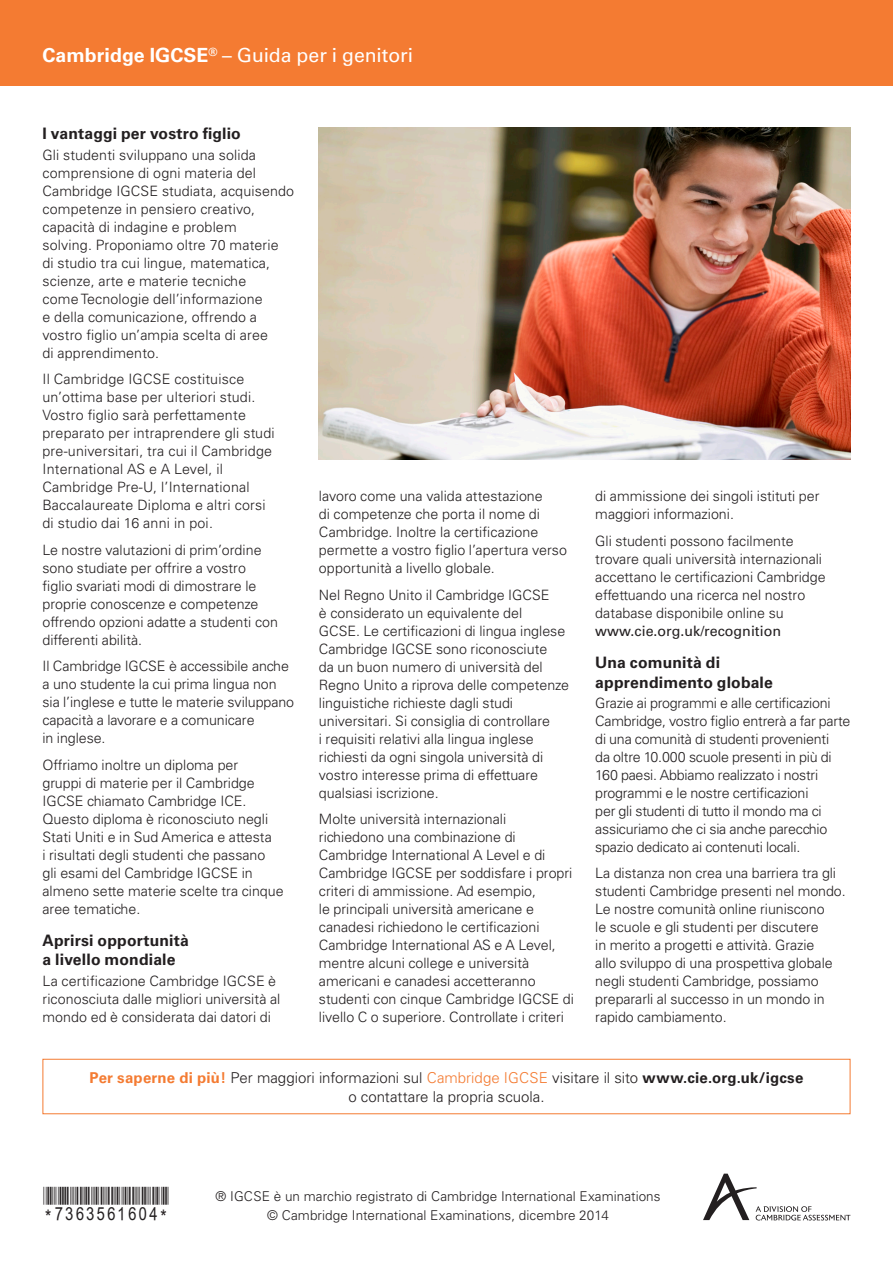
<style>
.page{position:relative;width:893px;height:1263px;background:#fff}
.page>*{position:absolute;margin:0;border:0;box-sizing:border-box;transform-origin:0 0}
.Publication_title{font:19.5px "Univers";letter-spacing:-.005em;color:#fff}
.t1{font:18px "ABCC39 Short Text";color:#231f20}
.Sub_Header{font:700 15.75px/19.5px "Univers";letter-spacing:.01em;color:#231f20}
.t2{font:300 15px/19.5px "Univers";color:#231f20;text-align:center}
.Body_text{font:300 14.25px/18px "Univers";color:#231f20}
.Body_text_end{font:300 13.5px "Univers";letter-spacing:.005em;color:#231f20}
.s1{font-weight:700}
.s2{font-weight:400}
.s3{font-weight:700;color:#f47b32}
.s4{color:#f47b32}
</style>
<div class="page">
<div style="left:0;top:0;width:893px;height:85px;background:#f47b32"></div>
<div style="left:43px;top:1059px;width:807px;height:55px;border:1px solid #f47b32"></div>
<img style="left:319px;top:128px;width:531px;height:331px">
<svg style="left:703px;top:1173px;width:147px;height:47px"></svg>
<p class="Publication_title" style="left:43px;top:44px;width:372px"><span class="s1">Cambridge IGCSE</span><sup>®</sup> – Guida per i genitori</p>
<p class="Sub_Header" style="left:43px;top:124px;width:200px">I vantaggi per vostro figlio</p>
<p class="Body_text" style="left:43px;top:145px;width:253px">Gli studenti sviluppano una solida comprensione di ogni materia del Cambridge IGCSE studiata, acquisendo competenze in pensiero creativo, capacità di indagine e problem<br>solving. Proponiamo oltre 70 materie<br>di studio tra cui lingue, matematica, scienze, arte e materie tecniche<br>come Tecnologie dell’informazione<br>e della comunicazione, offrendo a vostro figlio un’ampia scelta di aree<br>di apprendimento.</p>
<p class="Body_text" style="left:43px;top:370px;width:234px">Il Cambridge IGCSE costituisce un’ottima base per ulteriori studi.<br>Vostro figlio sarà perfettamente preparato per intraprendere gli studi pre-universitari, tra cui il Cambridge International AS e A Level, il Cambridge Pre-U, l’International Baccalaureate Diploma e altri corsi di studio dai 16 anni in poi.</p>
<p class="Body_text" style="left:43px;top:540px;width:237px">Le nostre valutazioni di prim’ordine sono studiate per offrire a vostro figlio svariati modi di dimostrare le proprie conoscenze e competenze offrendo opzioni adatte a studenti con differenti abilità.</p>
<p class="Body_text" style="left:43px;top:657px;width:253px">Il Cambridge IGCSE è accessibile anche a uno studente la cui prima lingua non sia l’inglese e tutte le materie sviluppano capacità a lavorare e a comunicare<br>in inglese.</p>
<p class="Body_text" style="left:43px;top:755px;width:243px">Offriamo inoltre un diploma per<br>gruppi di materie per il Cambridge<br>IGCSE chiamato Cambridge ICE.<br>Questo diploma è riconosciuto negli<br>Stati Uniti e in Sud America e attesta<br>i risultati degli studenti che passano<br>gli esami del Cambridge IGCSE in almeno sette materie scelte tra cinque aree tematiche.</p>
<p class="Sub_Header" style="left:43px;top:931px;width:148px">Aprirsi opportunità a livello mondiale</p>
<p class="Body_text" style="left:43px;top:971px;width:239px">La certificazione Cambridge IGCSE è riconosciuta dalle migliori università al mondo ed è considerata dai datori di</p>
<p class="Body_text" style="left:319px;top:487px;width:250px">lavoro come una valida attestazione<br>di competenze che porta il nome di Cambridge. Inoltre la certificazione permette a vostro figlio l’apertura verso opportunità a livello globale.</p>
<p class="Body_text" style="left:319px;top:586px;width:252px">Nel Regno Unito il Cambridge IGCSE<br>è considerato un equivalente del<br>GCSE. Le certificazioni di lingua inglese Cambridge IGCSE sono riconosciute<br>da un buon numero di università del Regno Unito a riprova delle competenze linguistiche richieste dagli studi universitari. Si consiglia di controllare<br>i requisiti relativi alla lingua inglese richiesti da ogni singola università di vostro interesse prima di effettuare qualsiasi iscrizione.</p>
<p class="Body_text" style="left:319px;top:810px;width:257px">Molte università internazionali richiedono una combinazione di Cambridge International A Level e di Cambridge IGCSE per soddisfare i propri criteri di ammissione. Ad esempio,<br>le principali università americane e canadesi richiedono le certificazioni Cambridge International AS e A Level, mentre alcuni college e università americani e canadesi accetteranno studenti con cinque Cambridge IGCSE di livello C o superiore. Controllate i criteri</p>
<p class="Body_text" style="left:595px;top:487px;width:226px">di ammissione dei singoli istituti per maggiori informazioni.</p>
<p class="Body_text" style="left:595px;top:532px;width:232px">Gli studenti possono facilmente trovare quali università internazionali accettano le certificazioni Cambridge effettuando una ricerca nel nostro database disponibile online su <span class="s2">www.cie.org.uk/recognition</span></p>
<p class="Sub_Header" style="left:595px;top:653px;width:179px">Una comunità di apprendimento globale</p>
<p class="Body_text" style="left:595px;top:694px;width:257px">Grazie ai programmi e alle certificazioni Cambridge, vostro figlio entrerà a far parte di una comunità di studenti provenienti<br>da oltre 10.000 scuole presenti in più di 160 paesi. Abbiamo realizzato i nostri programmi e le nostre certificazioni<br>per gli studenti di tutto il mondo ma ci assicuriamo che ci sia anche parecchio spazio dedicato ai contenuti locali.</p>
<p class="Body_text" style="left:595px;top:864px;width:252px">La distanza non crea una barriera tra gli studenti Cambridge presenti nel mondo.<br>Le nostre comunità online riuniscono<br>le scuole e gli studenti per discutere<br>in merito a progetti e attività. Grazie<br>allo sviluppo di una prospettiva globale negli studenti Cambridge, possiamo prepararli al successo in un mondo in rapido cambiamento.</p>
<p class="t2" style="left:90px;top:1068px;width:715px"><span class="s3">Per saperne di più!</span> Per maggiori informazioni sul <span class="s4">Cambridge IGCSE</span> visitare il sito <span class="s1">www.cie.org.uk/igcse </span>o contattare la propria scuola.</p>
<p class="t1" style="left:43px;top:1204px;width:127px">*7363561604*</p>
<p class="Body_text_end" style="left:216px;top:1188px;width:446px">® IGCSE è un marchio registrato di Cambridge International Examinations</p>
<p class="Body_text_end" style="left:267px;top:1207px;width:343px">© Cambridge International Examinations, dicembre 2014</p>
</div>
